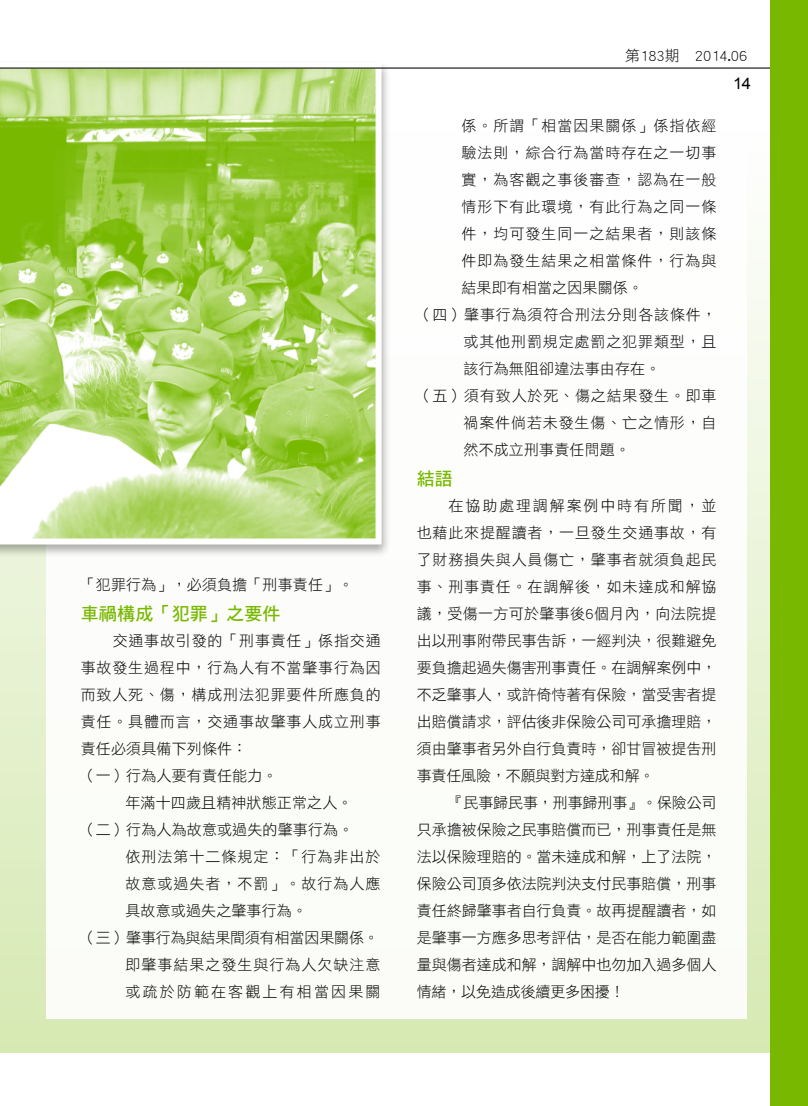
<style>
.page{position:relative;width:808px;height:1106px;background:#fff}
.page>*{position:absolute;margin:0;border:0;box-sizing:border-box;transform-origin:0 0}
.t1{font:18px "DF Hei Std W7";letter-spacing:.01em;color:#78b800}
.t2{font:16.05px "Arial";color:#000}
.t3{font:15px/27px "DF Hei Std W3";letter-spacing:.055em;color:#000;text-align:justify}
.t4{font:15px "DF Hei Std W3";letter-spacing:.01em;color:#000}
.t5{font:15px "DF Hei Std W3";letter-spacing:-.01em;color:#000}
.t6{font:15px "DF Hei Std W3";letter-spacing:.145em;color:#000}
.t7{font:15px "DF Hei Std W3";color:#000}
</style>
<div class="page">
<div style="left:0;top:127px;width:799px;height:925px;background:linear-gradient(to bottom,#fff,#d7eab4)"></div>
<div style="left:46px;top:72px;width:700px;height:947px;background:#fff"></div>
<div style="left:0;top:60px;width:391px;height:499px;background:#000;opacity:.32"></div>
<svg style="left:0;top:62px;width:382px;height:482px;background:#b2d66f"></svg>
<hr style="left:0;top:408px;width:1px;height:104px;background:#9fcc4a">
<hr style="left:0;top:67px;width:808px;height:2px;background:#000">
<div style="left:770px;top:0;width:38px;height:1106px;background:#78b800"></div>
<p class="t4" style="left:81px;top:577px;width:274px">「犯罪行為」，必須負擔「刑事責任」。</p>
<p class="t1" style="left:81px;top:603px;width:201px">車禍構成「犯罪」之要件</p>
<p class="t3" style="left:113px;top:627px;width:269px">交通事故引發的「刑事責任」係指交通</p>
<p class="t3" style="left:81px;top:654px;width:301px">事故發生過程中，行為人有不當肇事行為因</p>
<p class="t3" style="left:81px;top:681px;width:301px">而致人死、傷，構成刑法犯罪要件所應負的</p>
<p class="t3" style="left:81px;top:708px;width:301px">責任。具體而言，交通事故肇事人成立刑事</p>
<p class="t4" style="left:81px;top:740px;width:168px">責任必須具備下列條件：</p>
<p class="t4" style="left:81px;top:767px;width:198px">（一）行為人要有責任能力。</p>
<p class="t4" style="left:125px;top:794px;width:229px">年滿十四歲且精神狀態正常之人。</p>
<p class="t4" style="left:81px;top:821px;width:274px">（二）行為人為故意或過失的肇事行為。</p>
<p class="t3" style="left:125px;top:843px;width:257px">依刑法第十二條規定：「行為非出於</p>
<p class="t3" style="left:125px;top:870px;width:257px">故意或過失者，不罰」。故行為人應</p>
<p class="t4" style="left:125px;top:902px;width:183px">具故意或過失之肇事行為。</p>
<p class="t5" style="left:81px;top:929px;width:300px">（三）肇事行為與結果間須有相當因果關係。</p>
<p class="t3" style="left:125px;top:951px;width:257px">即肇事結果之發生與行為人欠缺注意</p>
<p class="t6" style="left:125px;top:983px;width:257px">或疏於防範在客觀上有相當因果關</p>
<p class="t7" style="left:625px;top:48px;width:124px">第183期 2014.06</p>
<p class="t3" style="left:461px;top:112px;width:257px">係。所謂「相當因果關係」係指依經</p>
<p class="t3" style="left:461px;top:139px;width:257px">驗法則，綜合行為當時存在之一切事</p>
<p class="t3" style="left:461px;top:166px;width:257px">實，為客觀之事後審查，認為在一般</p>
<p class="t3" style="left:461px;top:193px;width:257px">情形下有此環境，有此行為之同一條</p>
<p class="t3" style="left:461px;top:220px;width:257px">件，均可發生同一之結果者，則該條</p>
<p class="t3" style="left:461px;top:247px;width:257px">件即為發生結果之相當條件，行為與</p>
<p class="t4" style="left:461px;top:279px;width:183px">結果即有相當之因果關係。</p>
<p class="t3" style="left:417px;top:301px;width:301px">（四）肇事行為須符合刑法分則各該條件，</p>
<p class="t3" style="left:463px;top:328px;width:255px">或其他刑罰規定處罰之犯罪類型，且</p>
<p class="t4" style="left:463px;top:360px;width:198px">該行為無阻卻違法事由存在。</p>
<p class="t3" style="left:417px;top:382px;width:301px">（五）須有致人於死、傷之結果發生。即車</p>
<p class="t3" style="left:463px;top:409px;width:255px">禍案件倘若未發生傷、亡之情形，自</p>
<p class="t4" style="left:463px;top:441px;width:168px">然不成立刑事責任問題。</p>
<p class="t1" style="left:417px;top:468px;width:38px">結語</p>
<p class="t3" style="left:417px;top:491px;width:301px;text-indent:32px">在協助處理調解案例中時有所聞，並也藉此來提醒讀者，一旦發生交通事故，有了財務損失與人員傷亡，肇事者就須負起民事、刑事責任。在調解後，如未達成和解協議，受傷一方可於肇事後6個月內，向法院提出以刑事附帶民事告訴，一經判決，很難避免要負擔起過失傷害刑事責任。在調解案例中，不乏肇事人，或許倚恃著有保險，當受害者提出賠償請求，評估後非保險公司可承擔理賠，須由肇事者另外自行負責時，卻甘冒被提告刑事責任風險，不願與對方達成和解。</p>
<p class="t3" style="left:417px;top:788px;width:301px;text-indent:32px">『民事歸民事，刑事歸刑事』。保險公司只承擔被保險之民事賠償而已，刑事責任是無法以保險理賠的。當未達成和解，上了法院，保險公司頂多依法院判決支付民事賠償，刑事責任終歸肇事者自行負責。故再提醒讀者，如是肇事一方應多思考評估，是否在能力範圍盡量與傷者達成和解，調解中也勿加入過多個人情緒，以免造成後續更多困擾！</p>
<p class="t2" style="left:733px;top:73px;width:19px">14</p>
</div>
